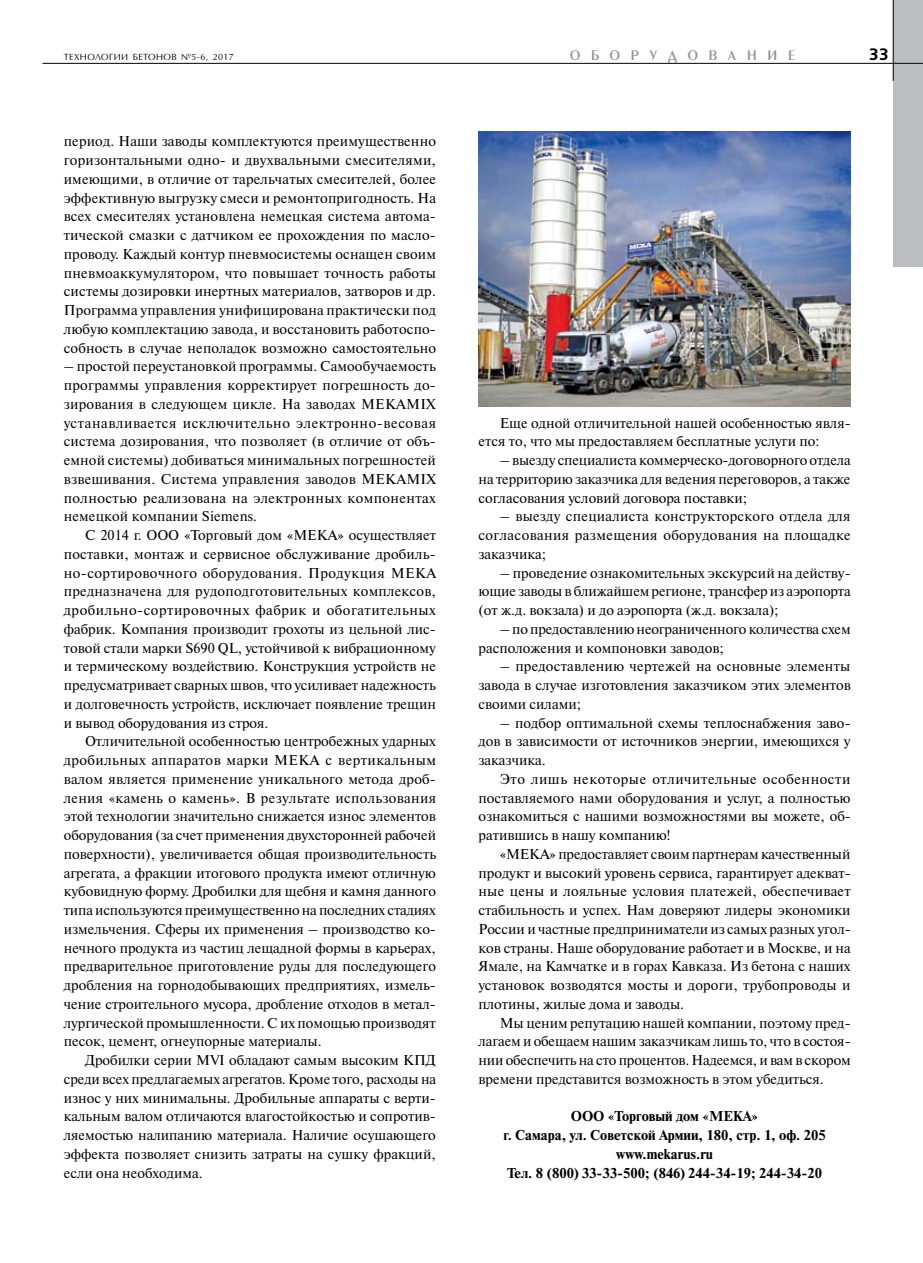
<style>
.page{position:relative;width:923px;height:1263px;background:#fff}
.page>*{position:absolute;margin:0;border:0;box-sizing:border-box;transform-origin:0 0}
.t1{font:700 16.5px "Free Set C";color:#000}
.t2{font:14.55px "Penta Demi";letter-spacing:.745em;color:#939598}
.t3{font:14.25px/18.8px "Newton C";color:#000;text-align:justify}
.t4{font:700 14.25px/18.8px "Newton C";color:#000;text-align:center}
.t5{font:9px "AG Opus";letter-spacing:.045em;color:#000}
</style>
<div class="page">
<div style="left:893px;top:0;width:30px;height:267px;background:#bcbdbf"></div>
<img style="left:478px;top:132px;width:372px;height:274px">
<hr style="left:893px;top:0;width:1px;height:81px;background:#000">
<hr style="left:43px;top:63px;width:880px;height:1px;background:#000">
<p class="t5" style="left:64px;top:51px;width:172px">ТЕХНОЛОГИИ БЕТОНОВ №5-6, 2017</p>
<p class="t2" style="left:570px;top:48px;width:227px">ОБОРУДОВАНИЕ</p>
<p class="t1" style="left:868px;top:45px;width:22px">33</p>
<p class="t3" style="left:64px;top:132px;width:374px">период. Наши заводы комплектуются преимущественно горизонтальными одно- и двухвальными смесителями, имеющими, в отличие от тарельчатых смесителей, более эффективную выгрузку смеси и ремонтопригодность. На всех смесителях установлена немецкая система автома&shy;тической смазки с датчиком ее прохождения по масло&shy;проводу. Каждый контур пневмосистемы оснащен своим пневмоаккумулятором, что повышает точность работы системы дозировки инертных материалов, затворов и др.<br>Программа управления унифицирована практически под любую комплектацию завода, и восстановить работоспо&shy;собность в случае неполадок возможно самостоятельно</p>
<p class="t3" style="left:64px;top:357px;width:374px">– простой переустановкой программы. Самообучаемость программы управления корректирует погрешность до&shy;зирования в следующем цикле. На заводах MEKAMIX устанавливается исключительно электронно-весовая система дозирования, что позволяет (в отличие от объ&shy;емной системы) добиваться минимальных погрешностей взвешивания. Система управления заводов MEKAMIX полностью реализована на электронных компонентах немецкой компании Siemens.</p>
<p class="t3" style="left:64px;top:526px;width:374px;text-indent:21px">С 2014 г. ООО «Торговый дом «МЕКА» осуществляет поставки, монтаж и сервисное обслуживание дробиль&shy;но-сортировочного оборудования. Продукция MEKA предназначена для рудоподготовительных комплексов, дробильно-сортировочных фабрик и обогатительных фабрик. Компания производит грохоты из цельной лис&shy;товой стали марки S690 QL, устойчивой к вибрационному и термическому воздействию. Конструкция устройств не предусматривает сварных швов, что усиливает надежность и долговечность устройств, исключает появление трещин и вывод оборудования из строя.</p>
<p class="t3" style="left:64px;top:732px;width:374px;text-indent:21px">Отличительной особенностью центробежных ударных дробильных аппаратов марки МЕКА с вертикальным валом является применение уникального метода дроб&shy;ления «камень о камень». В результате использования этой технологии значительно снижается износ элементов оборудования (за счет применения двухсторонней рабочей поверхности), увеличивается общая производительность агрегата, а фракции итогового продукта имеют отличную кубовидную форму. Дробилки для щебня и камня данного типа используются преимущественно на последних стадиях измельчения. Сферы их применения – производство ко&shy;нечного продукта из частиц лещадной формы в карьерах, предварительное приготовление руды для последующего дробления на горнодобывающих предприятиях, измель&shy;чение строительного мусора, дробление отходов в метал&shy;лургической промышленности. С их помощью производят песок, цемент, огнеупорные материалы.</p>
<p class="t3" style="left:64px;top:1051px;width:374px;text-indent:21px">Дробилки серии MVI обладают самым высоким КПД среди всех предлагаемых агрегатов. Кроме того, расходы на износ у них минимальны. Дробильные аппараты с верти&shy;кальным валом отличаются влагостойкостью и сопротив&shy;ляемостью налипанию материала. Наличие осушающего эффекта позволяет снизить затраты на сушку фракций, если она необходима.</p>
<p class="t3" style="left:478px;top:413px;width:374px;text-indent:21px">Еще одной отличительной нашей особенностью явля&shy;ется то, что мы предоставляем бесплатные услуги по:</p>
<p class="t3" style="left:478px;top:451px;width:374px;text-indent:21px">– выезду специалиста коммерческо-договорного отдела на территорию заказчика для ведения переговоров, а также согласования условий договора поставки;</p>
<p class="t3" style="left:478px;top:507px;width:374px;text-indent:21px">– выезду специалиста конструкторского отдела для согласования размещения оборудования на площадке заказчика;</p>
<p class="t3" style="left:478px;top:563px;width:374px;text-indent:21px">– проведение ознакомительных экскурсий на действу&shy;ющие заводы в ближайшем регионе, трансфер из аэропорта (от ж.д. вокзала) и до аэропорта (ж.д. вокзала);</p>
<p class="t3" style="left:478px;top:620px;width:374px;text-indent:21px">– по предоставлению неограниченного количества схем расположения и компоновки заводов;</p>
<p class="t3" style="left:478px;top:657px;width:374px;text-indent:21px">– предоставлению чертежей на основные элементы завода в случае изготовления заказчиком этих элементов своими силами;</p>
<p class="t3" style="left:478px;top:713px;width:374px;text-indent:21px">– подбор оптимальной схемы теплоснабжения заво&shy;дов в зависимости от источников энергии, имеющихся у заказчика.</p>
<p class="t3" style="left:478px;top:770px;width:374px;text-indent:21px">Это лишь некоторые отличительные особенности поставляемого нами оборудования и услуг, а полностью ознакомиться с нашими возможностями вы можете, об&shy;ратившись в нашу компанию!</p>
<p class="t3" style="left:478px;top:845px;width:374px;text-indent:21px">«МЕКА» предоставляет своим партнерам качественный продукт и высокий уровень сервиса, гарантирует адекват&shy;ные цены и лояльные условия платежей, обеспечивает стабильность и успех. Нам доверяют лидеры экономики России и частные предприниматели из самых разных угол&shy;ков страны. Наше оборудование работает и в Москве, и на Ямале, на Камчатке и в горах Кавказа. Из бетона с наших установок возводятся мосты и дороги, трубопроводы и плотины, жилые дома и заводы.</p>
<p class="t3" style="left:478px;top:1013px;width:374px;text-indent:21px">Мы ценим репутацию нашей компании, поэтому пред&shy;лагаем и обещаем нашим заказчикам лишь то, что в состоя&shy;нии обеспечить на сто процентов. Надеемся, и вам в скором времени представится возможность в этом убедиться.</p>
<p class="t4" style="left:503px;top:1107px;width:324px">ООО «Торговый дом «МЕКА»<br>г. Самара, ул. Советской Армии, 180, стр. 1, оф. 205 www.mekarus.ru<br>Тел. 8 (800) 33-33-500; (846) 244-34-19; 244-34-20</p>
</div>
